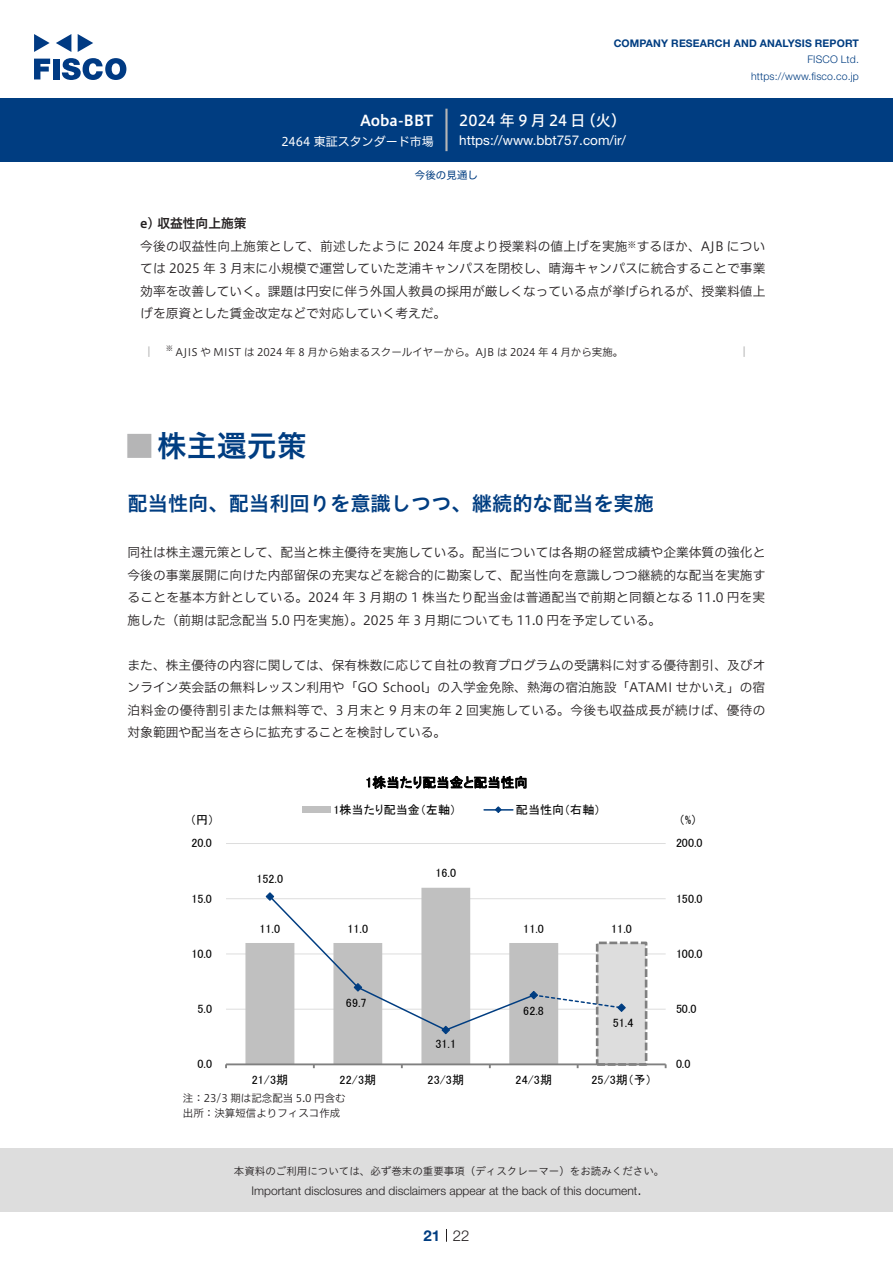
<style>
.page{position:relative;width:893px;height:1263px;background:#fff}
.page>*{position:absolute;margin:0;border:0;box-sizing:border-box;transform-origin:0 0}
.t1{font:30px "Hiragino UD Sans Std N W6";color:#003d81}
.t2{font:24px "Hiragino UD Sans Std N W6";color:#b5b5b6}
.中タイトル{font:20.25px "Hiragino UD Sans Std W6";color:#003d81}
.t3{font:15px "Hiragino UD Sans F Std N W5";letter-spacing:-.005em;color:#fff}
.t4{font:15px "Hiragino UD Sans F Std N W6";color:#fff}
.t5{font:300 15px "Helvetica Neue LT Std";color:#231f20}
.t6{font:700 15px "Helvetica Neue LT Std";color:#003d81}
.t7{font:13.5px "Helvetica Neue LT Std";color:#fff}
.t8{font:13.5px "MS P Gothic";letter-spacing:.005em;color:#000}
.本文{font:12.75px/22.5px "Hiragino UD Sans F Std N W3";color:#231f20;text-align:justify}
.本文3mm{font:12.75px/22.5px "Hiragino UD Sans F Std N W3";color:#231f20}
.小タイトル3mm{font:12.75px "Hiragino UD Sans F Std N W6";color:#231f20}
.t9{font:12.15px "MS P Gothic";color:#000}
.t10{font:12px "MS P Gothic";letter-spacing:.005em;color:#000}
.t11{font:300 12px "Helvetica Neue LT Std";color:#231f20}
.t12{font:12px "Hiragino UD Sans F Std N W4";color:#fff}
.表組み基本スタイル{font:10.5px "Hiragino UD Sans F Std N W3";color:#231f20}
.t13{font:10.5px "Hiragino UD Sans Std W3";color:#231f20}
.t14{font:700 10.5px "Helvetica Neue LT Std";letter-spacing:.015em;color:#003d81}
.t15{font:300 10.5px/16.5px "Helvetica Neue LT Std";letter-spacing:.015em;color:#003d81;text-align:right}
.ヘッダー{font:10.5px "Hiragino UD Sans F Std N W4";color:#003d81}
.本文3mm-2{font:8.85px "Hiragino UD Sans F Std N W3";color:#231f20}
.t16{font:7.35px "Hiragino UD Sans F Std N W3";color:#231f20}
</style>
<div class="page">
<div style="left:0;top:1148px;width:893px;height:64px;background:#ddd"></div>
<svg style="left:34px;top:59px;width:16px;height:20px"></svg>
<div style="left:53px;top:59px;width:6px;height:20px;background:#003a83"></div>
<svg style="left:62px;top:58px;width:64px;height:22px"></svg>
<svg style="left:34px;top:34px;width:16px;height:18px"></svg>
<svg style="left:78px;top:34px;width:15px;height:18px"></svg>
<svg style="left:56px;top:34px;width:15px;height:18px"></svg>
<div style="left:0;top:98px;width:893px;height:64px;background:#003d81"></div>
<hr style="left:445px;top:109px;width:3px;height:42px;background:#b5b5b6">
<svg style="left:446px;top:1229px;width:1px;height:13px"></svg>
<svg style="left:148px;top:346px;width:2px;height:11px"></svg>
<svg style="left:743px;top:346px;width:2px;height:11px"></svg>
<hr style="left:226px;top:1009px;width:440px;height:1px;background:#ddd">
<hr style="left:226px;top:953px;width:440px;height:1px;background:#ddd">
<hr style="left:226px;top:898px;width:440px;height:1px;background:#ddd">
<hr style="left:226px;top:843px;width:440px;height:1px;background:#ddd">
<div style="left:597px;top:943px;width:49px;height:121px;background:#ddd"></div>
<div style="left:596px;top:941px;width:51px;height:124px;border:3px dashed #808080"></div>
<svg style="left:245px;top:888px;width:313px;height:175px;fill:#c0c0c0"></svg>
<hr style="left:226px;top:1063px;width:440px;height:2px;background:#808080">
<svg style="left:265px;top:892px;width:361px;height:143px"></svg>
<div style="left:302px;top:807px;width:28px;height:6px;background:#c0c0c0"></div>
<hr style="left:484px;top:809px;width:29px;height:2px;background:#003d81">
<svg style="left:494px;top:806px;width:8px;height:7px"></svg>
<p class="t4" style="left:360px;top:109px;width:75px">Aoba-BBT</p>
<p class="t12" style="left:281px;top:132px;width:154px">2464 東証スタンダード市場</p>
<p class="t14" style="left:614px;top:37px;width:247px">COMPANY RESEARCH AND ANALYSIS REPORT</p>
<p class="t15" style="left:751px;top:51px;width:109px">FISCO Ltd. https://www.fisco.co j p.</p>
<p class="t3" style="left:581px;top:109px;width:47px">（火(</p>
<p class="t3" style="left:459px;top:109px;width:128px">2024 年 9 月 24 日</p>
<p class="t7" style="left:459px;top:132px;width:168px">https://www.bbt757.com /i r/</p>
<p class="小タイトル3mm" style="left:140px;top:214px;width:108px">e) 収益性向上施策</p>
<p class="ヘッダー" style="left:415px;top:167px;width:64px">今後の見通し</p>
<p class="本文3mm" style="left:140px;top:234px;width:627px">今後の収益性向上施策として、前述したように 2024 年度より授業料の値上げを実施<br>ては 2025 年 3 月末に小規模で運営していた芝浦キャンパスを閉校し、晴海キャンパスに統合することで事業効率を改善していく。課題は円安に伴う外国人教員の採用が厳しくなっている点が挙げられるが、授業料値上げを原資とした賃金改定などで対応していく考えだ。</p>
<p class="表組み基本スタイル" style="left:176px;top:344px;width:449px">AJIS や MIST は 2024 年 8 月から始まるスクールイヤーから。AJB は 2024 年 4 月から実施。</p>
<p class="本文3mm" style="left:637px;top:234px;width:130px">するほか、AJB につい</p>
<p class="本文3mm-2" style="left:628px;top:238px;width:10px">※</p>
<p class="t16" style="left:166px;top:343px;width:9px">※</p>
<p class="t1" style="left:157px;top:423px;width:151px">株主還元策</p>
<p class="t2" style="left:128px;top:427px;width:25px">█</p>
<p class="中タイトル" style="left:128px;top:488px;width:528px">配当性向、配当利回りを意識しつつ、継続的な配当を実施</p>
<p class="本文" style="left:128px;top:540px;width:639px">同社は株主還元策として、配当と株主優待を実施している。配当については各期の経営成績や企業体質の強化と今後の事業展開に向けた内部留保の充実などを総合的に勘案して、配当性向を意識しつつ継続的な配当を実施することを基本方針としている。2024 年 3 月期の 1 株当たり配当金は普通配当で前期と同額となる 11.0 円を実施した（前期は記念配当 5.0 円を実施）。2025 年 3 月期についても 11.0 円を予定している。</p>
<p class="本文" style="left:128px;top:653px;width:639px">また、株主優待の内容に関しては、保有株数に応じて自社の教育プログラムの受講料に対する優待割引、及びオンライン英会話の無料レッスン利用や「GO School」の入学金免除、熱海の宿泊施設「ATAMI せかいえ」の宿泊料金の優待割引または無料等で、3 月末と 9 月末の年 2 回実施している。今後も収益成長が続けば、優待の対象範囲や配当をさらに拡充することを検討している。</p>
<p class="t10" style="left:190px;top:814px;width:26px">円（ (</p>
<p class="t10" style="left:192px;top:837px;width:22px">20.0</p>
<p class="t10" style="left:192px;top:892px;width:22px">15.0</p>
<p class="t9" style="left:192px;top:947px;width:22px">10.0</p>
<p class="t10" style="left:198px;top:1003px;width:16px">5.0</p>
<p class="t10" style="left:198px;top:1058px;width:16px">0.0</p>
<p class="t10" style="left:256px;top:872px;width:28px">152.0</p>
<p class="t10" style="left:259px;top:922px;width:22px">11.0</p>
<p class="t10" style="left:252px;top:1073px;width:38px">21/3期</p>
<p class="t8" style="left:365px;top:776px;width:164px">1株当たり配当金と配当性向</p>
<p class="t10" style="left:516px;top:803px;width:86px">配当性向（右軸(</p>
<p class="t10" style="left:333px;top:803px;width:124px">1株当たり配当金（左軸）</p>
<p class="t10" style="left:347px;top:922px;width:22px">11.0</p>
<p class="t10" style="left:346px;top:997px;width:22px">69.7</p>
<p class="t10" style="left:340px;top:1073px;width:38px">22/3期</p>
<p class="t10" style="left:435px;top:867px;width:22px">16.0</p>
<p class="t10" style="left:435px;top:1038px;width:22px">31.1</p>
<p class="t10" style="left:428px;top:1073px;width:38px">23/3期</p>
<p class="t10" style="left:523px;top:922px;width:22px">11.0</p>
<p class="t10" style="left:523px;top:1004px;width:22px">62.8</p>
<p class="t10" style="left:516px;top:1073px;width:38px">24/3期</p>
<p class="t10" style="left:611px;top:922px;width:22px">11.0</p>
<p class="t10" style="left:613px;top:1017px;width:22px">51.4</p>
<p class="t10" style="left:591px;top:1073px;width:62px">25/3期予（ (</p>
<p class="表組み基本スタイル" style="left:183px;top:1090px;width:164px">注：23/3 期は記念配当 5.0 円含む</p>
<p class="表組み基本スタイル" style="left:183px;top:1105px;width:159px">出所：決算短信よりフィスコ作成</p>
<p class="t10" style="left:679px;top:814px;width:20px">(%)</p>
<p class="t10" style="left:676px;top:837px;width:28px">200.0</p>
<p class="t10" style="left:676px;top:892px;width:28px">150.0</p>
<p class="t9" style="left:676px;top:947px;width:28px">100.0</p>
<p class="t10" style="left:676px;top:1003px;width:22px">50.0</p>
<p class="t10" style="left:676px;top:1058px;width:16px">0.0</p>
<p class="t13" style="left:234px;top:1163px;width:432px">本資料のご利用については、必ず巻末の重要事項（ディスクレーマー）をお読みください。</p>
<p class="t5" style="left:637px;top:1180px;width:6px">.</p>
<p class="t11" style="left:251px;top:1183px;width:387px">Important disclosures and disclaimers appear at the back of this document</p>
<p class="t6" style="left:423px;top:1226px;width:18px">21</p>
<p class="t5" style="left:453px;top:1226px;width:18px">22</p>
</div>
